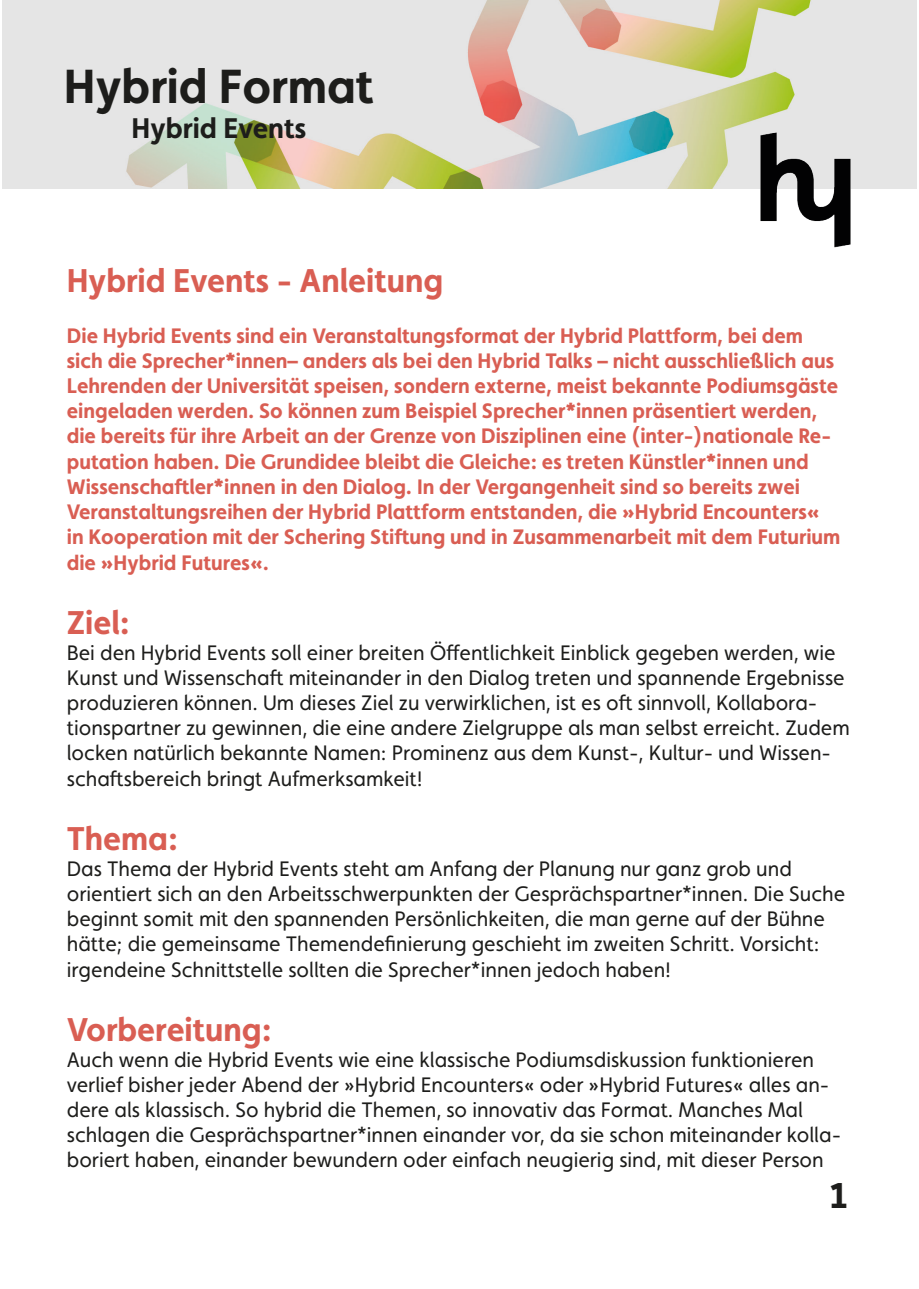
<style>
.page{position:relative;width:919px;height:1289px;background:#fff}
.page>*{position:absolute;margin:0;border:0;box-sizing:border-box;transform-origin:0 0}
.t1{font:700 48px "Faricy New";color:#1d1d1b}
.t2{font:700 36px "Faricy New";color:#1d1d1b}
.t3{font:700 33px "Faricy New";color:#d95e53}
.t4{font:700 28.5px "Faricy New";color:#1d1d1b}
.Fließtext{font:21px/25.2px "Faricy New";color:#1d1d1b}
.t5{font:700 21px/25.2px "Faricy New";color:#d95e53}
</style>
<div class="page">
<img style="left:2px;top:0;width:914px;height:188px">
<img style="left:749px;top:128px;width:115px;height:120px">
<p class="t1" style="left:64px;top:57px;width:311px">Hybrid Format</p>
<p class="t4" style="left:131px;top:111px;width:176px">Hybrid Events</p>
<p class="t3" style="left:67px;top:261px;width:378px">Hybrid Events - Anleitung</p>
<p class="t5" style="left:67px;top:322px;width:775px">Die Hybrid Events sind ein Veranstaltungsformat der Hybrid Plattform, bei dem sich die Sprecher*innen– anders als bei den Hybrid Talks – nicht ausschließlich aus Lehrenden der Universität speisen, sondern externe, meist bekannte Podiumsgäste eingeladen werden. So können zum Beispiel Sprecher*innen präsentiert werden, die bereits für ihre Arbeit an der Grenze von Disziplinen eine (inter-)nationale Re&shy;putation haben. Die Grundidee bleibt die Gleiche: es treten Künstler*innen und Wissenschaftler*innen in den Dialog. In der Vergangenheit sind so bereits zwei Veranstaltungsreihen der Hybrid Plattform entstanden, die »Hybrid Encounters« in Kooperation mit der Schering Stiftung und in Zusammenarbeit mit dem Futurium die »Hybrid Futures«.</p>
<p class="t3" style="left:67px;top:603px;width:64px">Ziel:</p>
<p class="Fließtext" style="left:67px;top:639px;width:784px">Bei den Hybrid Events soll einer breiten Öffentlichkeit Einblick gegeben werden, wie Kunst und Wissenschaft miteinander in den Dialog treten und spannende Ergebnisse produzieren können. Um dieses Ziel zu verwirklichen, ist es oft sinnvoll, Kollabora&shy;tionspartner zu gewinnen, die eine andere Zielgruppe als man selbst erreicht. Zudem locken natürlich bekannte Namen: Prominenz aus dem Kunst-, Kultur- und Wissen&shy;schaftsbereich bringt Aufmerksamkeit!</p>
<p class="t3" style="left:67px;top:819px;width:113px">Thema:</p>
<p class="Fließtext" style="left:67px;top:855px;width:780px">Das Thema der Hybrid Events steht am Anfang der Planung nur ganz grob und orientiert sich an den Arbeitsschwerpunkten der Gesprächspartner*innen. Die Suche beginnt somit mit den spannenden Persönlichkeiten, die man gerne auf der Bühne hätte; die gemeinsame Themendefinierung geschieht im zweiten Schritt. Vorsicht: irgendeine Schnittstelle sollten die Sprecher*innen jedoch haben!</p>
<p class="t3" style="left:67px;top:1009px;width:206px">Vorbereitung:</p>
<p class="Fließtext" style="left:67px;top:1046px;width:775px">Auch wenn die Hybrid Events wie eine klassische Podiumsdiskussion funktionieren verlief bisher jeder Abend der »Hybrid Encounters« oder »Hybrid Futures« alles an&shy;dere als klassisch. So hybrid die Themen, so innovativ das Format. Manches Mal schlagen die Gesprächspartner*innen einander vor, da sie schon miteinander kolla&shy;boriert haben, einander bewundern oder einfach neugierig sind, mit dieser Person</p>
<p class="t2" style="left:829px;top:1173px;width:19px">1</p>
</div>
